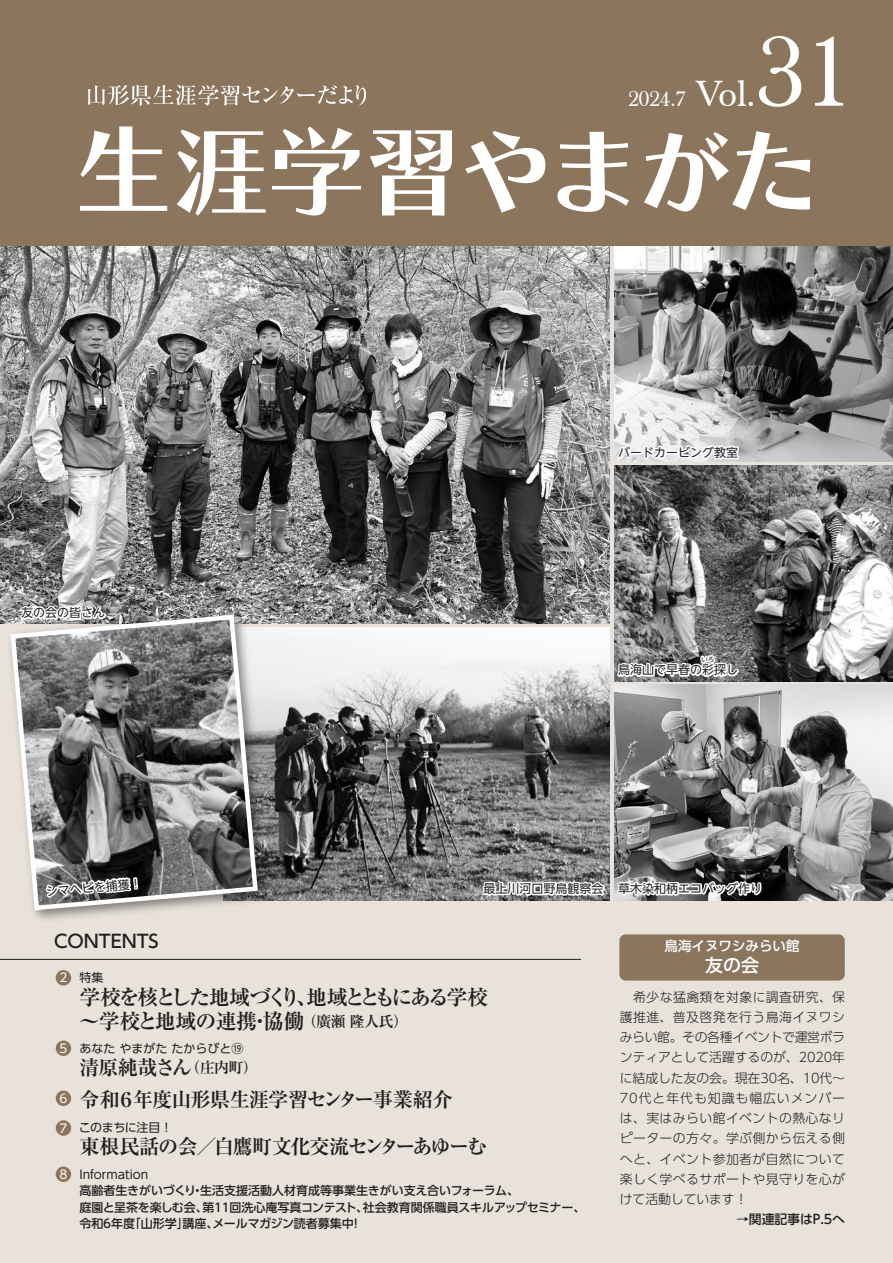
<style>
.page{position:relative;width:893px;height:1263px;background:#fff}
.page>*{position:absolute;margin:0;border:0;box-sizing:border-box;transform-origin:0 0}
.t1{font:105px "Baskerville";color:#fff}
.t2{font:37.5px "Baskerville";color:#fff}
.t3{font:22.5px "Baskerville";color:#fff}
.t4{font:700 21px "Ryumin Pro";letter-spacing:-.105em;color:#231f20}
.t5{font:700 21px "Ryumin Pro";letter-spacing:-.025em;color:#231f20}
.t6{font:700 20.25px/32px "Ryumin Pro";letter-spacing:-.055em;color:#231f20}
.t7{font:700 20.25px "Ryumin Pro";letter-spacing:-.075em;color:#231f20}
.t8{font:500 18px "UD Shin Go Pro";color:#231f20}
.t9{font:500 18px "UD Shin Go Pro";color:#fff}
.t10{font:700 15px "Ryumin Pro";letter-spacing:-.035em;color:#231f20}
.t11{font:500 13.5px "UD Shin Go Pro";color:#fff}
.t12{font:300 12.9px/20.2px "UD Shin Go Pro";letter-spacing:.03em;color:#231f20;text-align:justify}
.t13{font:500 12.9px "UD Shin Go Pro";letter-spacing:-.01em;color:#231f20}
.t14{font:500 12px "UD Shin Go Pro";color:#231f20}
.t15{font:12px "UD Shin Go NT Pro";color:#231f20}
.t16{font:12px "UD Shin Go Pro";color:#231f20}
.t17{font:500 12px "UD Shin Go Pro";letter-spacing:-.02em;color:#231f20}
.t18{font:12px "UD Shin Go Pro";letter-spacing:-.035em;color:#231f20}
.t19{font:12px "UD Shin Go Pro";color:#fff}
.t20{font:6.75px "UD Shin Go NT Pro";color:#231f20}
</style>
<div class="page">
<div style="left:0;top:242px;width:893px;height:1021px;background:#e8e2db"></div>
<img style="left:0;top:246px;width:610px;height:377px">
<img style="left:614px;top:246px;width:279px;height:215px">
<img style="left:614px;top:465px;width:279px;height:216px">
<img style="left:614px;top:685px;width:189px;height:215px">
<svg style="left:614px;top:442px;width:20px;height:19px"></svg>
<div style="left:630px;top:450px;width:13px;height:4px;border:3px solid #fff"></div>
<svg style="left:643px;top:443px;width:25px;height:18px"></svg>
<div style="left:666px;top:450px;width:13px;height:4px;border:3px solid #fff"></div>
<svg style="left:677px;top:442px;width:65px;height:20px"></svg>
<svg style="left:614px;top:652px;width:127px;height:172px;background:#8c8c8c"></svg>
<svg style="left:616px;top:868px;width:147px;height:33px;background:#868686"></svg>
<img style="left:803px;top:513px;width:90px;height:468px">
<img style="left:289px;top:628px;width:321px;height:272px">
<svg style="left:481px;top:879px;width:129px;height:19px;background:#c8c8c8"></svg>
<img style="left:0;top:539px;width:289px;height:432px">
<svg style="left:8px;top:612px;width:252px;height:301px;background:#898888"></svg>
<svg style="left:43px;top:817px;width:97px;height:142px"></svg>
<div style="left:619px;top:934px;width:226px;height:46px;background:#8b765d;border-radius:6px"></div>
<div style="left:56px;top:970px;width:15px;height:15px;background:#8b765d;border-radius:50%"></div>
<div style="left:56px;top:1040px;width:15px;height:16px;background:#8b765d;border-radius:50%"></div>
<div style="left:56px;top:1090px;width:15px;height:16px;background:#8b765d;border-radius:50%"></div>
<div style="left:56px;top:1120px;width:15px;height:16px;background:#8b765d;border-radius:50%"></div>
<div style="left:56px;top:1166px;width:15px;height:16px;background:#8b765d;border-radius:50%"></div>
<hr style="left:0;top:959px;width:581px;height:1px;background:#231f20">
<div style="left:0;top:0;width:893px;height:246px;background:#8b765d"></div>
<svg style="left:88px;top:85px;width:278px;height:21px"></svg>
<svg style="left:80px;top:126px;width:87px;height:85px"></svg>
<svg style="left:177px;top:130px;width:89px;height:86px"></svg>
<svg style="left:272px;top:127px;width:89px;height:88px"></svg>
<svg style="left:370px;top:130px;width:82px;height:86px"></svg>
<svg style="left:465px;top:131px;width:80px;height:82px"></svg>
<svg style="left:557px;top:132px;width:72px;height:80px"></svg>
<svg style="left:644px;top:131px;width:166px;height:80px"></svg>
<h3 class="t3" style="left:628px;top:86px;width:59px">2024.7</h3>
<h1 class="t1" style="left:756px;top:14px;width:100px">31</h1>
<h2 class="t2" style="left:696px;top:73px;width:61px">Vol.</h2>
<p class="t15" style="left:21px;top:603px;width:85px">友の会の皆さん</p>
<p class="t15" style="left:618px;top:443px;width:121px">バードカービング教室</p>
<p class="t20" style="left:701px;top:654px;width:15px">いろ</p>
<p class="t15" style="left:618px;top:660px;width:121px">鳥海山で早春の彩探し</p>
<p class="t15" style="left:45px;top:882px;width:89px;rotate:-5deg">シマヘビを捕獲!</p>
<p class="t15" style="left:618px;top:879px;width:145px">草木染和柄エコバッグ作り</p>
<p class="t15" style="left:484px;top:879px;width:121px">最上川河口野鳥観察会</p>
<h3 class="t8" style="left:54px;top:927px;width:106px">CONTENTS</h3>
<p class="t16" style="left:80px;top:968px;width:25px">特集</p>
<h3 class="t4" style="left:80px;top:980px;width:410px">学校を核とした地域づくり地域とともにある学校</h3>
<p class="t19" style="left:59px;top:968px;width:9px">2</p>
<h3 class="t4" style="left:296px;top:980px;width:22px">、</h3>
<p class="t19" style="left:59px;top:1038px;width:9px">5</p>
<p class="t19" style="left:59px;top:1089px;width:9px">6</p>
<p class="t19" style="left:59px;top:1119px;width:9px">7</p>
<p class="t19" style="left:59px;top:1165px;width:9px">8</p>
<h3 class="t5" style="left:79px;top:1004px;width:227px">～学校と地域の連携協働</h3>
<h3 class="t4" style="left:250px;top:1004px;width:22px">・</h3>
<p class="t10" style="left:302px;top:1009px;width:108px">（廣瀬隆人氏(</p>
<p class="t16" style="left:80px;top:1038px;width:165px">あなたやまがたたからびと19</p>
<p class="t10" style="left:185px;top:1055px;width:74px">（庄内町(</p>
<h3 class="t6" style="left:133px;top:1050px;width:321px;text-indent:-54px">清原純哉さん<br>年度山形県生涯学習センター事業紹介</h3>
<h3 class="t6" style="left:79px;top:1082px;width:42px">令和</h3>
<p class="t18" style="left:79px;top:1117px;width:95px">このまちに注目!</p>
<h3 class="t7" style="left:79px;top:1130px;width:409px">東根民話の会／白鷹町文化交流センターあゆーむ</h3>
<p class="t16" style="left:80px;top:1164px;width:70px">Information</p>
<p class="t14" style="left:80px;top:1181px;width:441px">高齢者生きがいづくり生活支援活動人材育成等事業生きがい支え合いフォーラム、</p>
<h3 class="t6" style="left:116px;top:1082px;width:22px">６</h3>
<p class="t14" style="left:192px;top:1181px;width:14px">・</p>
<p class="t14" style="left:363px;top:1197px;width:224px">社会教育関係職員スキルアップセミナー、</p>
<p class="t17" style="left:80px;top:1197px;width:136px">庭園と呈茶を楽しむ会第、</p>
<p class="t17" style="left:229px;top:1197px;width:140px">回洗心庵写真コンテスト、</p>
<p class="t14" style="left:212px;top:1197px;width:21px">１１</p>
<p class="t14" style="left:212px;top:1214px;width:143px">メールマガジン読者募集中</p>
<p class="t14" style="left:129px;top:1214px;width:61px">「山形学」</p>
<p class="t14" style="left:111px;top:1214px;width:25px">年度</p>
<p class="t14" style="left:80px;top:1214px;width:25px">令和</p>
<p class="t14" style="left:183px;top:1214px;width:38px">講座、</p>
<p class="t14" style="left:101px;top:1214px;width:13px">６</p>
<p class="t14" style="left:350px;top:1214px;width:13px">!</p>
<p class="t11" style="left:665px;top:935px;width:136px">鳥海イヌワシみらい館</p>
<h3 class="t9" style="left:705px;top:950px;width:55px">友の会</h3>
<p class="t12" style="left:620px;top:986px;width:227px;text-indent:14px">希少な猛禽類を対象に調査研究、保護推進、普及啓発を行う鳥海イヌワシみらい館。その各種イベントで運営ボランティアとして活躍するのが、2020年に結成した友の会。現在30名、10代~ 70代と年代も知識も幅広いメンバーは、実はみらい館イベントの熱心なリピーターの方々。学ぶ側から伝える側へと、イベント参加者が自然について楽しく学べるサポートや見守りを心がけて活動しています!</p>
<p class="t13" style="left:736px;top:1209px;width:111px">→関連記事はP.5へ</p>
</div>
